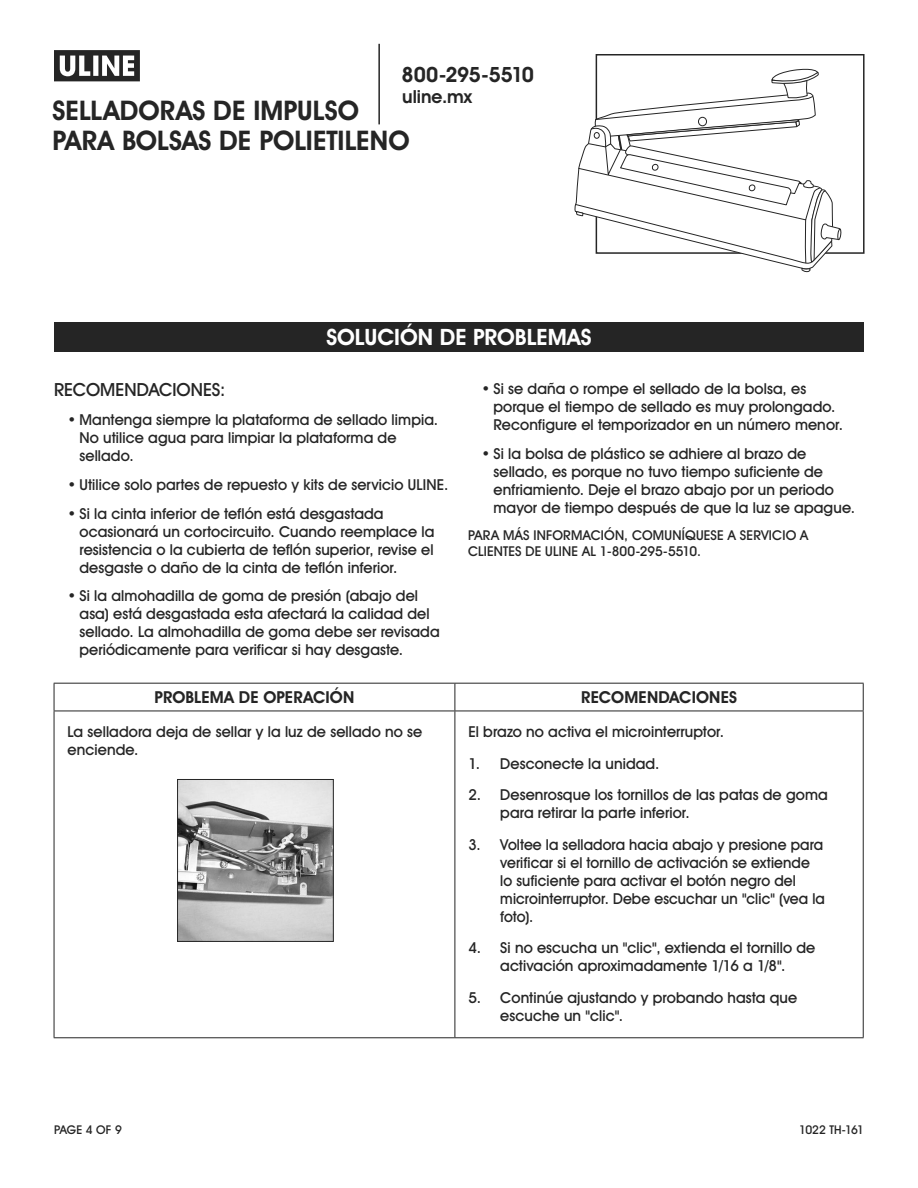
<style>
.page{position:relative;width:918px;height:1188px;background:#fff}
.page>*{position:absolute;margin:0;border:0;box-sizing:border-box;transform-origin:0 0}
.t1{font:700 27px/30px "Uline Two Knine";letter-spacing:.005em;color:#252525}
.t2{font:700 22.5px "Uline Two Knine";letter-spacing:.005em;color:#fff}
.t3{font:700 21px "Uline Two Knine";letter-spacing:-.02em;color:#252525}
.t4{font:18px "Uline Two Knine";color:#252525}
.t5{font:700 18px "Uline Two Knine";color:#252525}
.t6{font:700 16.5px "Uline Two Knine";letter-spacing:.01em;color:#252525}
.t7{font:15px/18px "Uline Two Knine";letter-spacing:.005em;color:#252525}
.t8{font:13.5px/16.2px "Uline Two Knine";letter-spacing:.015em;color:#252525}
.t9{font:12px "Uline Two Knine";letter-spacing:-.025em;color:#252525}
.t10{font:12px "Uline Two Knine";letter-spacing:-.005em;color:#252525}
.s1{font-weight:700}
</style>
<div class="page">
<hr style="left:378px;top:44px;width:2px;height:80px;background:#252525">
<svg style="left:54px;top:50px;width:86px;height:31px"></svg>
<div style="left:596px;top:54px;width:269px;height:200px;border:2px solid #252525"></div>
<svg style="left:574px;top:67px;width:267px;height:206px"></svg>
<hr style="left:54px;top:1037px;width:401px;height:1px;background:#252525">
<hr style="left:455px;top:1037px;width:409px;height:1px;background:#252525">
<hr style="left:54px;top:711px;width:401px;height:1px;background:#252525">
<hr style="left:455px;top:711px;width:409px;height:1px;background:#252525">
<hr style="left:54px;top:683px;width:401px;height:1px;background:#252525">
<svg style="left:54px;top:684px;width:1px;height:27px"></svg>
<hr style="left:455px;top:683px;width:409px;height:1px;background:#252525">
<svg style="left:455px;top:684px;width:1px;height:27px"></svg>
<svg style="left:863px;top:684px;width:1px;height:27px"></svg>
<hr style="left:54px;top:711px;width:1px;height:326px;background:#252525">
<hr style="left:455px;top:711px;width:1px;height:326px;background:#252525">
<hr style="left:863px;top:711px;width:1px;height:326px;background:#252525">
<div style="left:54px;top:322px;width:810px;height:30px;background:#252525"></div>
<img style="left:179px;top:781px;width:153px;height:159px">
<div style="left:177px;top:779px;width:157px;height:163px;border:1px solid #252525"></div>
<h3 class="t3" style="left:402px;top:62px;width:134px">800-295-5510</h3>
<p class="t5" style="left:402px;top:86px;width:71px">uline.mx</p>
<h1 class="t1" style="left:52px;top:95px;width:359px">SELLADORAS DE IMPULSO<br>PARA BOLSAS DE POLIETILENO</h1>
<h2 class="t2" style="left:326px;top:324px;width:267px">SOLUCIÓN DE PROBLEMAS</h2>
<p class="t4" style="left:54px;top:379px;width:173px">RECOMENDACIONES:</p>
<p class="t7" style="left:80px;top:411px;width:360px;text-indent:-12px">• Mantenga siempre la plataforma de sellado limpia.<br>No utilice agua para limpiar la plataforma de sellado.</p>
<p class="t7" style="left:68px;top:475px;width:382px">• Utilice solo partes de repuesto y kits de servicio ULINE.</p>
<p class="t7" style="left:80px;top:504px;width:356px;text-indent:-12px">• Si la cinta inferior de teflón está desgastada ocasionará un cortocircuito. Cuando reemplace la resistencia o la cubierta de teflón superior, revise el desgaste o daño de la cinta de teflón inferior.</p>
<p class="t7" style="left:80px;top:587px;width:362px;text-indent:-12px">• Si la almohadilla de goma de presión (abajo del asa) está desgastada esta afectará la calidad del sellado. La almohadilla de goma debe ser revisada periódicamente para verificar si hay desgaste.</p>
<p class="t7" style="left:494px;top:379px;width:351px;text-indent:-12px">• Si se daña o rompe el sellado de la bolsa, es porque el tiempo de sellado es muy prolongado.<br>Reconfigure el temporizador en un número menor.</p>
<p class="t7" style="left:494px;top:444px;width:363px;text-indent:-12px">• Si la bolsa de plástico se adhiere al brazo de sellado, es porque no tuvo tiempo suficiente de enfriamiento. Deje el brazo abajo por un periodo mayor de tiempo después de que la luz se apague.</p>
<p class="t8" style="left:468px;top:527px;width:342px">PARA MÁS INFORMACIÓN, COMUNÍQUESE A SERVICIO A<br>CLIENTES DE ULINE AL 1-800-295-5510.</p>
<p class="t6" style="left:155px;top:688px;width:201px">PROBLEMA DE OPERACIÓN</p>
<p class="t6" style="left:581px;top:688px;width:157px">RECOMENDACIONES</p>
<p class="t7" style="left:68px;top:723px;width:356px">La selladora deja de sellar y la luz de sellado no se enciende.</p>
<p class="t7" style="left:468px;top:723px;width:257px">El brazo no activa el microinterruptor.</p>
<p class="t7" style="left:468px;top:754px;width:193px">1. Desconecte la unidad.</p>
<p class="t7" style="left:500px;top:786px;width:329px;text-indent:-32px">2. Desenrosque los tornillos de las patas de goma para retirar la parte inferior.</p>
<p class="t7" style="left:500px;top:835px;width:326px;text-indent:-32px">3. Voltee la selladora hacia abajo y presione para verificar si el tornillo de activación se extiende lo suficiente para activar el botón negro del microinterruptor. Debe escuchar un <span class="s1">"</span>clic<span class="s1">"</span> (vea la foto).</p>
<p class="t7" style="left:468px;top:939px;width:348px;text-align:center">4. Si no escucha un <span class="s1">"</span>clic<span class="s1">"</span>, extienda el tornillo de activación aproximadamente 1/16 a 1/8<span class="s1">"</span>.</p>
<p class="t7" style="left:500px;top:988px;width:299px;text-indent:-32px">5. Continúe ajustando y probando hasta que escuche un <span class="s1">"</span>clic<span class="s1">"</span>.</p>
<p class="t10" style="left:54px;top:1122px;width:69px">PAGE 4 OF 9</p>
<p class="t9" style="left:799px;top:1122px;width:66px">1022 TH-161</p>
</div>
